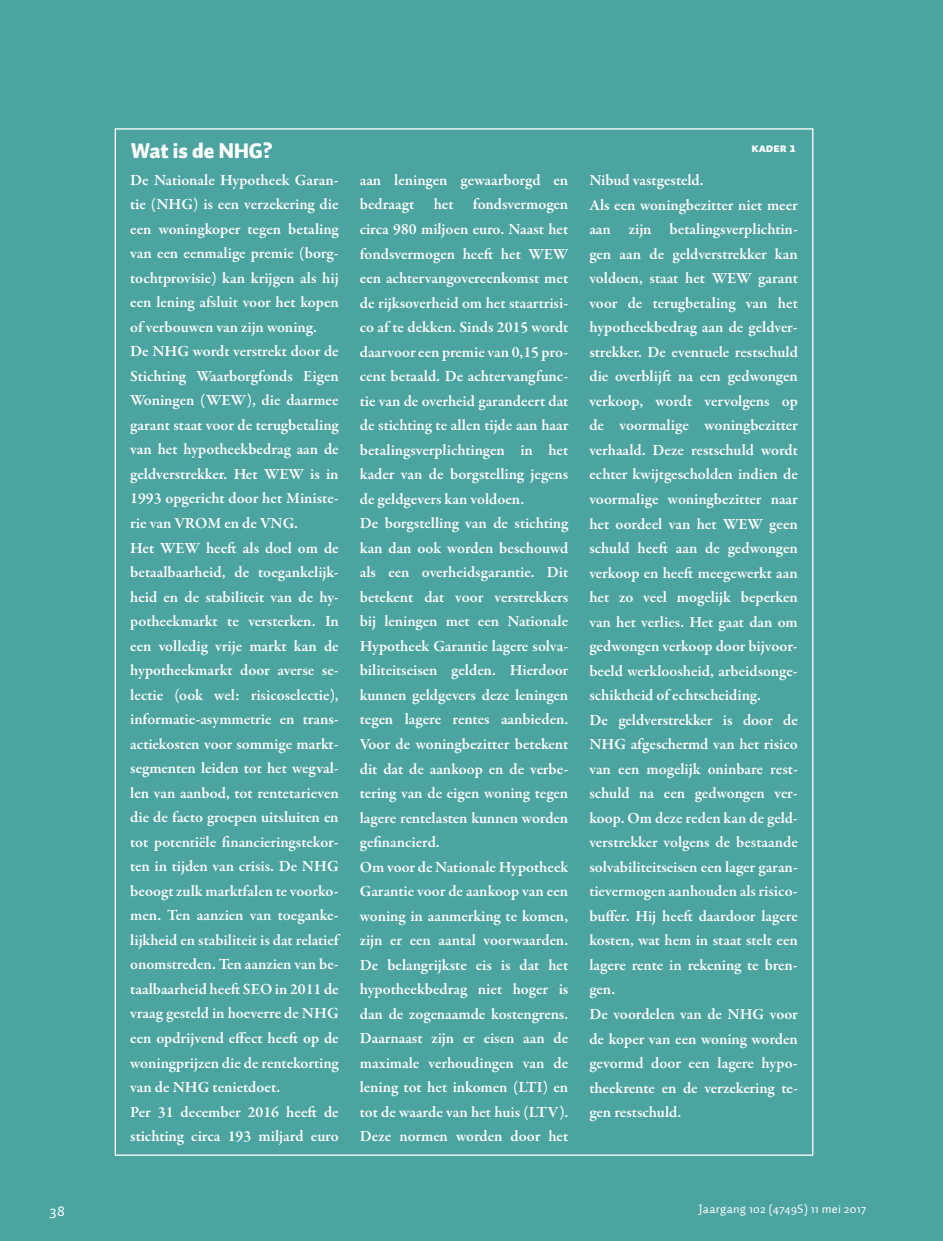
<style>
.page{position:relative;width:943px;height:1241px;background:#fff}
.page>*{position:absolute;margin:0;border:0;box-sizing:border-box;transform-origin:0 0}
.t1{font:900 21px "Auto 1";color:#fff}
.t2{font:600 15.75px/24.5px "Garamond Premr Pro";color:#fff}
.t3{font:15.75px "Auto 1";color:#fff}
.t4{font:12.25px "Auto 1";letter-spacing:.025em;color:#fff}
.t5{font:12.25px "Auto 1 Black Sm Cp";color:#fff}
</style>
<div class="page">
<div style="left:0;top:0;width:943px;height:1240px;background:#4ba4a0"></div>
<h1 class="t1" style="left:131px;top:137px;width:143px">Wat is de NHG?</h1>
<p class="t5" style="left:751px;top:141px;width:46px">KADER 1</p>
<p class="t2" style="left:130px;top:168px;width:210px">De Nationale Hypotheek Garan&shy;tie (NHG) is een verzekering die een woningkoper tegen betaling van een eenmalige premie (borg&shy;tochtprovisie) kan krijgen als hij een lening afsluit voor het kopen of verbouwen van zijn woning.<br>De NHG wordt verstrekt door de<br>Stichting Waarborgfonds Eigen<br>Woningen (WEW), die daarmee garant staat voor de terugbetaling van het hypotheekbedrag aan de geldverstrekker. Het WEW is in<br>1993 opgericht door het Ministe&shy;rie van VROM en de VNG.<br>Het WEW heeft als doel om de betaalbaarheid, de toegankelijk&shy;heid en de stabiliteit van de hy&shy;potheekmarkt te versterken. In een volledig vrije markt kan de hypotheekmarkt door averse se&shy;lectie (ook wel: risicoselectie), informatie-asymmetrie en trans&shy;actiekosten voor sommige markt&shy;segmenten leiden tot het wegval&shy;len van aanbod, tot rentetarieven die de facto groepen uitsluiten en tot potentiële financieringstekor&shy;ten in tijden van crisis. De NHG beoogt zulk marktfalen te voorko&shy;men. Ten aanzien van toeganke&shy;lijkheid en stabiliteit is dat relatief onomstreden. Ten aanzien van be&shy;taalbaarheid heeft SEO in 2011 de vraag gesteld in hoeverre de NHG een opdrijvend effect heeft op de woningprijzen die de rentekorting van de NHG tenietdoet.<br>Per 31 december 2016 heeft de stichting circa 193 miljard euro</p>
<p class="t2" style="left:360px;top:168px;width:210px">aan leningen gewaarborgd en bedraagt het fondsvermogen circa 980 miljoen euro. Naast het fondsvermogen heeft het WEW een achtervangovereenkomst met de rijksoverheid om het staartrisi&shy;co af te dekken. Sinds 2015 wordt daarvoor een premie van 0,15 pro&shy;cent betaald. De achtervangfunc&shy;tie van de overheid garandeert dat de stichting te allen tijde aan haar betalingsverplichtingen in het kader van de borgstelling jegens de geldgevers kan voldoen.<br>De borgstelling van de stichting kan dan ook worden beschouwd als een overheidsgarantie. Dit betekent dat voor verstrekkers bij leningen met een Nationale<br>Hypotheek Garantie lagere solva&shy;biliteitseisen gelden. Hierdoor kunnen geldgevers deze leningen tegen lagere rentes aanbieden.<br>Voor de woningbezitter betekent dit dat de aankoop en de verbe&shy;tering van de eigen woning tegen lagere rentelasten kunnen worden gefinancierd.<br>Om voor de Nationale Hypotheek<br>Garantie voor de aankoop van een woning in aanmerking te komen, zijn er een aantal voorwaarden.<br>De belangrijkste eis is dat het hypotheekbedrag niet hoger is dan de zogenaamde kostengrens.<br>Daarnaast zijn er eisen aan de maximale verhoudingen van de lening tot het inkomen (LTI) en tot de waarde van het huis (LTV).<br>Deze normen worden door het</p>
<p class="t2" style="left:589px;top:168px;width:210px">Nibud vastgesteld.<br>Als een woningbezitter niet meer aan zijn betalingsverplichtin&shy;gen aan de geldverstrekker kan voldoen, staat het WEW garant voor de terugbetaling van het hypotheekbedrag aan de geldver&shy;strekker. De eventuele restschuld die overblijft na een gedwongen verkoop, wordt vervolgens op de voormalige woningbezitter verhaald. Deze restschuld wordt echter kwijtgescholden indien de voormalige woningbezitter naar het oordeel van het WEW geen schuld heeft aan de gedwongen verkoop en heeft meegewerkt aan het zo veel mogelijk beperken van het verlies. Het gaat dan om gedwongen verkoop door bijvoor&shy;beeld werkloosheid, arbeidsonge&shy;schiktheid of echtscheiding.<br>De geldverstrekker is door de<br>NHG afgeschermd van het risico van een mogelijk oninbare rest&shy;schuld na een gedwongen ver&shy;koop. Om deze reden kan de geld&shy;verstrekker volgens de bestaande solvabiliteitseisen een lager garan&shy;tievermogen aanhouden als risico&shy;buffer. Hij heeft daardoor lagere kosten, wat hem in staat stelt een lagere rente in rekening te bren&shy;gen.<br>De voordelen van de NHG voor de koper van een woning worden gevormd door een lagere hypo&shy;theekrente en de verzekering te&shy;gen restschuld.</p>
<p class="t3" style="left:50px;top:1200px;width:17px">38</p>
<p class="t4" style="left:698px;top:1201px;width:169px">Jaargang 102 (4749S) 11 mei 2017</p>
</div>
